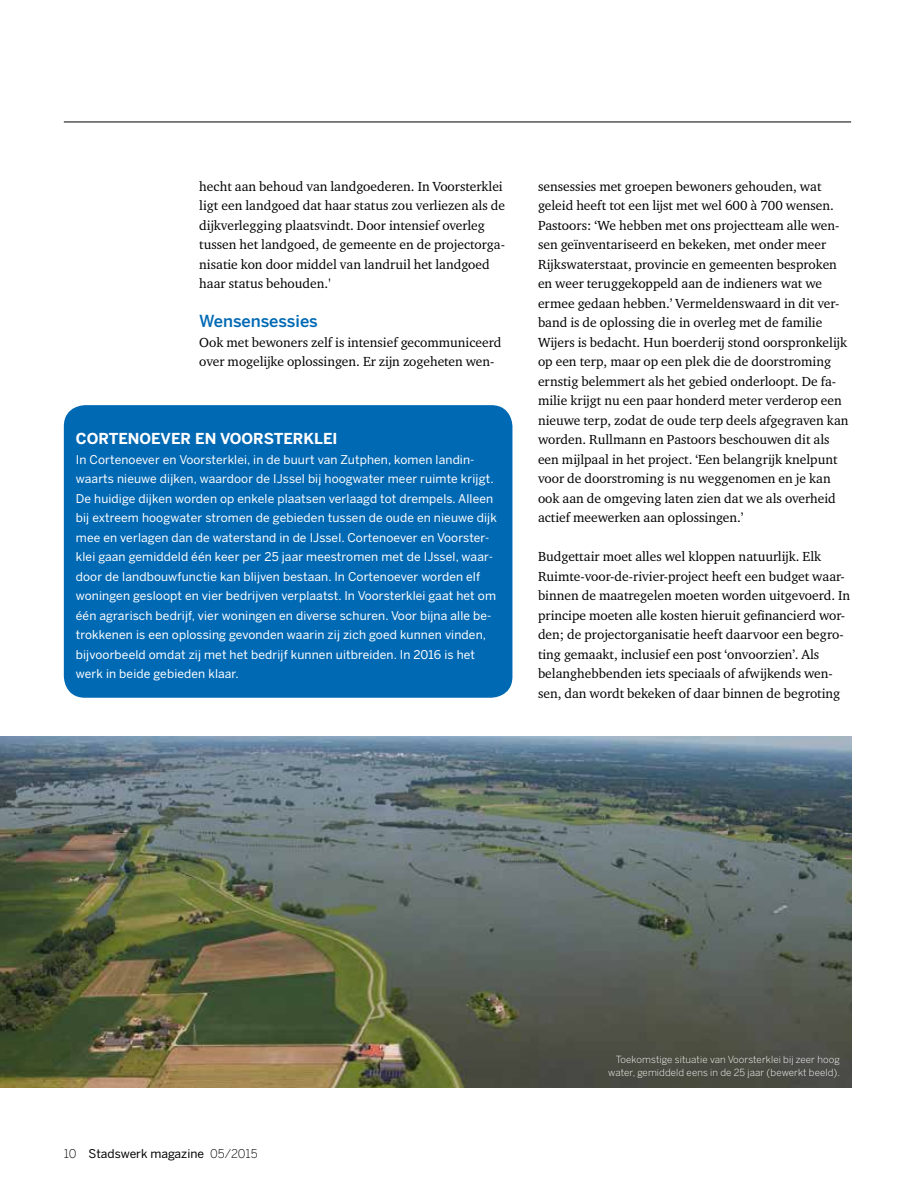
<style>
.page{position:relative;width:915px;height:1191px;background:#fff}
.page>*{position:absolute;margin:0;border:0;box-sizing:border-box;transform-origin:0 0}
.t1{font:500 16.5px "Benton Sans";letter-spacing:-.005em;color:#0069b4}
.t2{font:700 15px "Benton Sans";color:#fff}
.t3{font:13.5px/19.5px "Charter ITC Std";color:#000}
.t4{font:12px/19.5px "Benton Sans";letter-spacing:.01em;color:#fff}
.t5{font:12px "Benton Sans";color:#000}
.t6{font:300 9.75px/12.8px "Benton Sans";letter-spacing:.01em;color:#fff;text-align:right}
.s1{font-weight:300}
</style>
<div class="page">
<hr style="left:64px;top:122px;width:786px;height:1px;background:#000">
<div style="left:64px;top:405px;width:448px;height:292px;background:#0069b4;border-radius:21px"></div>
<img style="left:0;top:736px;width:850px;height:351px">
<p class="t3" style="left:199px;top:176px;width:307px">hecht aan behoud van landgoederen. In Voorsterklei ligt een landgoed dat haar status zou verliezen als de dijkverlegging plaatsvindt. Door intensief overleg tussen het landgoed, de gemeente en de projectorga&shy;nisatie kon door middel van landruil het landgoed haar status behouden.'</p>
<p class="t1" style="left:199px;top:311px;width:120px">Wensensessies</p>
<p class="t3" style="left:199px;top:332px;width:303px">Ook met bewoners zelf is intensief gecommuniceerd over mogelijke oplossingen. Er zijn zogeheten wen-</p>
<p class="t2" style="left:76px;top:430px;width:263px">CORTENOEVER EN VOORSTERKLEI</p>
<p class="t4" style="left:76px;top:449px;width:422px">In Cortenoever en Voorsterklei, in de buurt van Zutphen, komen landin&shy;waarts nieuwe dijken, waardoor de IJssel bij hoogwater meer ruimte krijgt.<br>De huidige dijken worden op enkele plaatsen verlaagd tot drempels. Alleen bij extreem hoogwater stromen de gebieden tussen de oude en nieuwe dijk mee en verlagen dan de waterstand in de IJssel. Cortenoever en Voorster&shy;klei gaan gemiddeld één keer per 25 jaar meestromen met de IJssel, waar&shy;door de landbouwfunctie kan blijven bestaan. In Cortenoever worden elf woningen gesloopt en vier bedrijven verplaatst. In Voorsterklei gaat het om één agrarisch bedrijf, vier woningen en diverse schuren. Voor bijna alle be&shy;trokkenen is een oplossing gevonden waarin zij zich goed kunnen vinden, bijvoorbeeld omdat zij met het bedrijf kunnen uitbreiden. In 2016 is het werk in beide gebieden klaar.</p>
<p class="t3" style="left:538px;top:176px;width:312px">sensessies met groepen bewoners gehouden, wat geleid heeft tot een lijst met wel 600 à 700 wensen.<br>Pastoors: ‘We hebben met ons projectteam alle wen&shy;sen geïnventariseerd en bekeken, met onder meer Rijkswaterstaat, provincie en gemeenten besproken en weer teruggekoppeld aan de indieners wat we ermee gedaan hebben.’ Vermeldenswaard in dit ver&shy;band is de oplossing die in overleg met de familie Wijers is bedacht. Hun boerderij stond oorspronkelijk op een terp, maar op een plek die de doorstroming ernstig belemmert als het gebied onderloopt. De fa&shy;milie krijgt nu een paar honderd meter verderop een nieuwe terp, zodat de oude terp deels afgegraven kan worden. Rullmann en Pastoors beschouwen dit als een mijlpaal in het project. ‘Een belangrijk knelpunt voor de doorstroming is nu weggenomen en je kan ook aan de omgeving laten zien dat we als overheid actief meewerken aan oplossingen.’</p>
<p class="t3" style="left:538px;top:546px;width:314px">Budgettair moet alles wel kloppen natuurlijk. Elk Ruimte-voor-de-rivier-project heeft een budget waar&shy;binnen de maatregelen moeten worden uitgevoerd. In principe moeten alle kosten hieruit gefinancierd wor&shy;den; de projectorganisatie heeft daarvoor een begro&shy;ting gemaakt, inclusief een post ‘onvoorzien’. Als belanghebbenden iets speciaals of afwijkends wen&shy;sen, dan wordt bekeken of daar binnen de begroting</p>
<p class="t5" style="left:64px;top:1146px;width:195px"><span class="s1">10</span> Stadswerk magazine <span class="s1">05/2015</span></p>
<p class="t6" style="left:608px;top:1053px;width:233px">Toekomstige situatie van Voorsterklei bij zeer hoog water, gemiddeld eens in de 25 jaar (bewerkt beeld).</p>
</div>
